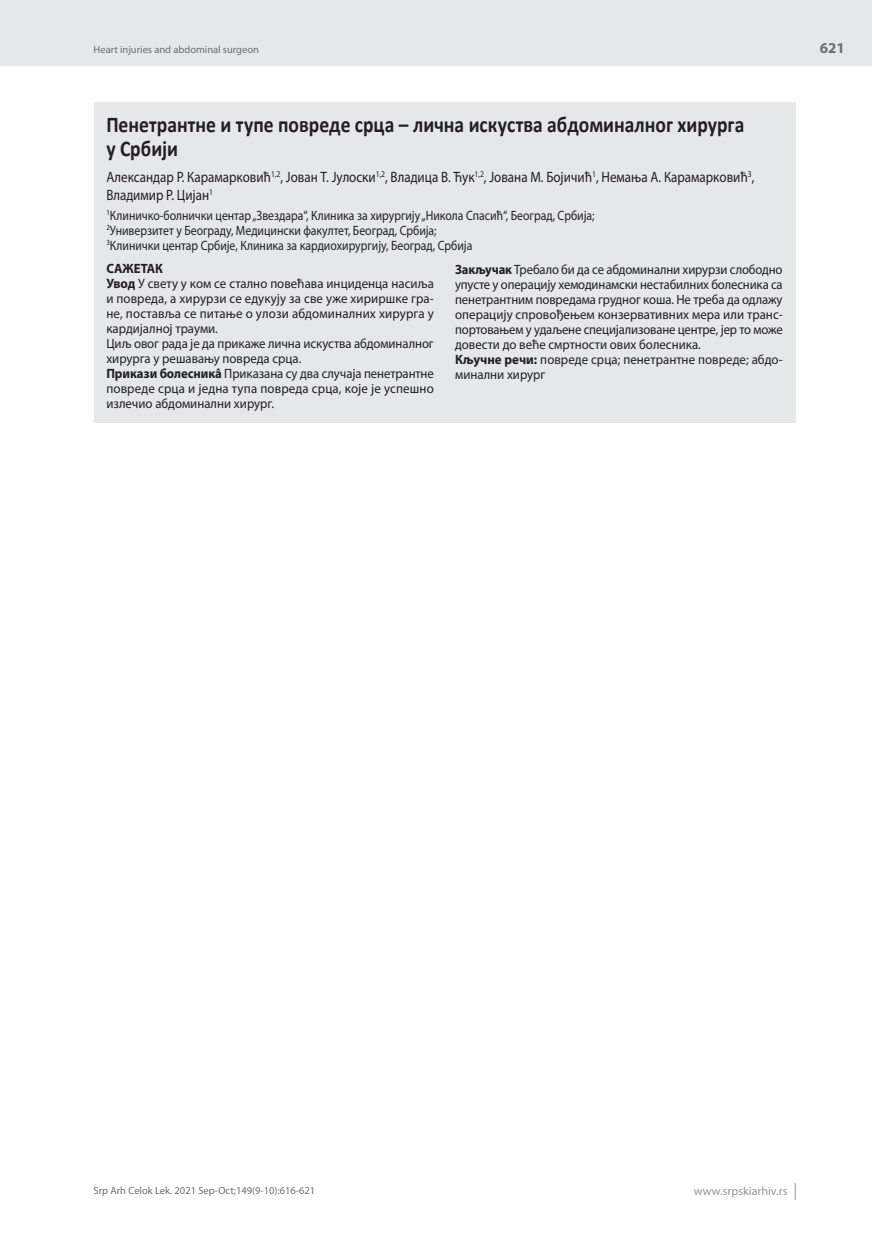
<style>
.page{position:relative;width:872px;height:1234px;background:#fff}
.page>*{position:absolute;margin:0;border:0;box-sizing:border-box;transform-origin:0 0}
.t1{font:700 22.5px/24px "Calibri";color:#231f20;scale:.87 1}
.t2{font:15px/18px "Myriad Pro";color:#231f20;scale:.87 1}
.t3{font:700 15px "Myriad Pro";color:#6c6d70}
.t4{font:13.5px/15px "Myriad Pro";color:#231f20;scale:.95 1}
.t5{font:13.5px/15px "Myriad Pro";color:#231f20;scale:.94 1}
.t6{font:13.5px/15px "Myriad Pro";color:#231f20;scale:.87 1}
.t7{font:12px "Myriad Pro";color:#939598}
.t8{font:10.5px "Myriad Pro";color:#6c6d70}
.s1{font-weight:700}
</style>
<div class="page">
<div style="left:0;top:0;width:872px;height:66px;background:#e6e7e9"></div>
<svg style="left:795px;top:1183px;width:1px;height:16px"></svg>
<div style="left:94px;top:102px;width:701px;height:321px;background:#e6e7e9"></div>
<p class="t8" style="left:94px;top:43px;width:167px">Heart injuries and abdominal surgeon</p>
<h1 class="t1" style="left:106px;top:112px;width:735px">Пенетрантне и тупе повреде срца – лична искуства абдоминалног хирурга у Србији</h1>
<p class="t2" style="left:106px;top:168px;width:746px">Александар Р. Карамарковић<sup>1,2</sup>, Јован Т. Јулоски<sup>1,2</sup>, Владица В. Ћук<sup>1,2</sup>, Јована М. Бојичић<sup>1</sup>, Немања А. Карамарковић<sup>3</sup>,<br>Владимир Р. Цијан<sup>1</sup></p>
<p class="t6" style="left:106px;top:207px;width:563px"><sup>1</sup>Клиничко-болнички центар „Звездара“, Клиника за хирургију „Никола Спасић“, Београд, Србија;<br><sup>2</sup>Универзитет у Београду, Медицински факултет, Београд, Србија;<br><sup>3</sup>Клинички центар Србије, Клиника за кардиохирургију, Београд, Србија</p>
<p class="t4" style="left:106px;top:260px;width:346px"><span class="s1">САЖЕТАК<br>Увод</span> У свету у ком се стално повећава инциденца насиља и повреда, а хирурзи се едукују за све уже хириршке гра&shy;не, поставља се питање о улози абдоминалних хирурга у кардијалној трауми.<br>Циљ овог рада је да прикаже лична искуства абдоминалног хирурга у решавању повреда срца.<br><span class="s1">Прикази болесникâ</span> Приказана су два случаја пенетрантне повреде срца и једна тупа повреда срца, које је успешно излечио абдоминални хирург.</p>
<p class="t5" style="left:455px;top:261px;width:350px"><span class="s1">Закључак</span> Требало би да се абдоминални хирурзи слободно упусте у операцију хемодинамски нестабилних болесника са пенетрантним повредама грудног коша. Не треба да одлажу операцију спровођењем конзервативних мера или транс&shy;портовањем у удаљене специјализоване центре, јер то може довести до веће смртности ових болесника.<br><span class="s1">Кључне речи:</span> повреде срца; пенетрантне повреде; абдо&shy;минални хирург</p>
<p class="t3" style="left:820px;top:38px;width:26px">621</p>
<p class="t8" style="left:94px;top:1184px;width:223px">Srp Arh Celok Lek. 2021 Sep-Oct;149(9-10):616-621</p>
<p class="t7" style="left:694px;top:1183px;width:95px">www.srpskiarhiv.rs</p>
</div>
